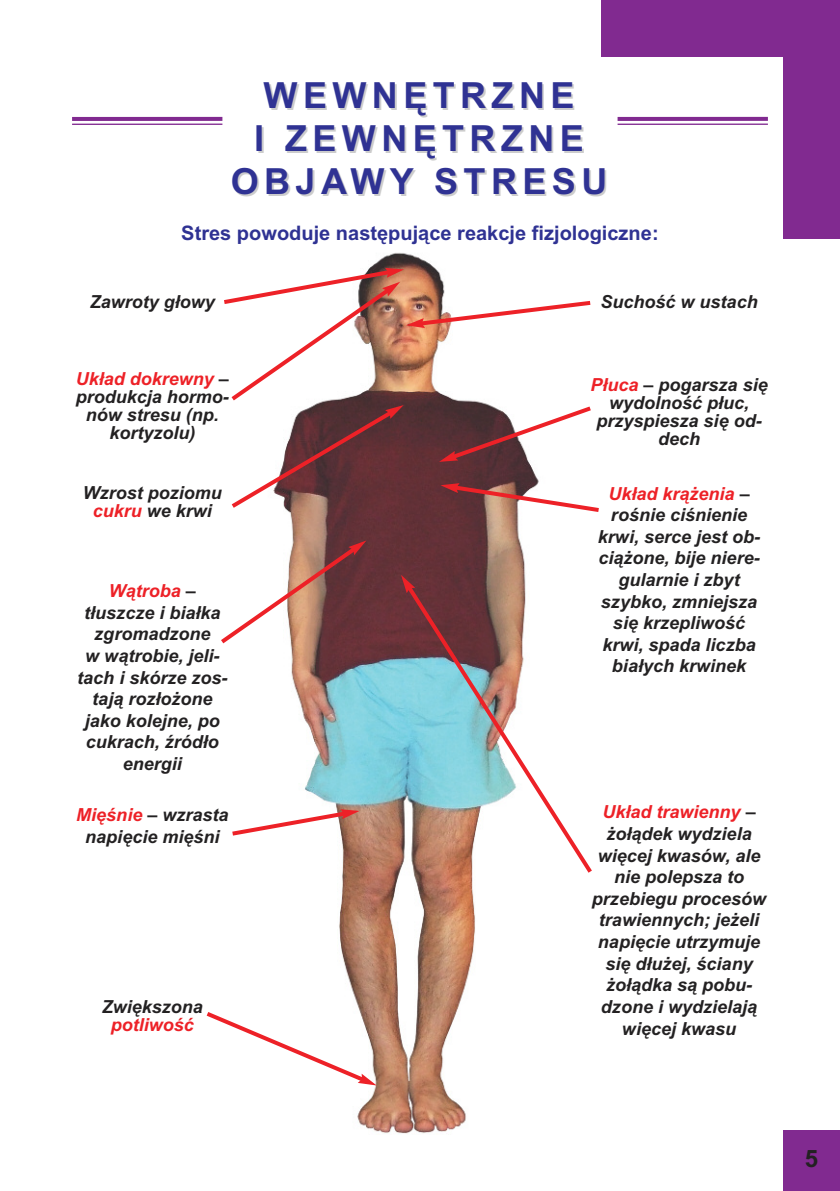
<style>
.page{position:relative;width:840px;height:1191px;background:#fff}
.page>*{position:absolute;margin:0;border:0;box-sizing:border-box;transform-origin:0 0}
.t1{font:700 36px/43.2px "Arial";letter-spacing:.15em;color:#2f3293;text-align:center}
.t2{font:700 24px "Arial";color:#232122}
.t3{font:700 20px "Arial";color:#2f3293}
.t4{font:italic 700 18px/21.6px "Arial";color:#232122;text-align:center}
.s1{color:#ed2127}
</style>
<div class="page">
<svg style="left:617px;top:117px;width:150px;height:4px"></svg>
<hr style="left:617px;top:124px;width:150px;height:1px;background:#812a90">
<img style="left:290px;top:252px;width:236px;height:882px">
<svg style="left:232px;top:809px;width:127px;height:29px"></svg>
<svg style="left:403px;top:582px;width:189px;height:295px"></svg>
<svg style="left:401px;top:575px;width:14px;height:18px"></svg>
<svg style="left:221px;top:540px;width:145px;height:107px"></svg>
<svg style="left:224px;top:267px;width:375px;height:247px"></svg>
<svg style="left:206px;top:1008px;width:170px;height:77px"></svg>
<svg style="left:72px;top:117px;width:150px;height:4px"></svg>
<hr style="left:72px;top:124px;width:150px;height:1px;background:#812a90">
<div style="left:601px;top:0;width:238px;height:57px;background:#812a90"></div>
<div style="left:782px;top:0;width:57px;height:238px;background:#812a90"></div>
<div style="left:782px;top:1130px;width:57px;height:61px;background:#812a90"></div>
<p class="t1" style="left:231px;top:74px;width:378px">WEWNĘTRZNE<br>I ZEWNĘTRZNE<br>OBJAWY STRESU</p>
<p class="t3" style="left:181px;top:221px;width:478px">Stres powoduje następujące reakcje fizjologiczne:</p>
<p class="t4" style="left:90px;top:291px;width:127px">Zawroty głowy</p>
<p class="t4" style="left:600px;top:291px;width:159px">Suchość w ustach</p>
<p class="t4" style="left:76px;top:369px;width:155px;line-height:18px"><span class="s1">Układ dokrewny</span> – produkcja hormo&shy;nów stresu (np. kortyzolu)</p>
<p class="t4" style="left:83px;top:483px;width:140px;line-height:18px">Wzrost poziomu <span class="s1">cukru</span> we krwi</p>
<p class="t4" style="left:77px;top:580px;width:152px"><span class="s1">Wątroba</span> – tłuszcze i białka zgromadzone<br>w wątrobie, jeli&shy;tach i skórze zos&shy;tają rozłożone jako kolejne, po cukrach, źródło energii</p>
<p class="t4" style="left:76px;top:804px;width:154px"><span class="s1">Mięśnie</span> – wzrasta napięcie mięśni</p>
<p class="t4" style="left:102px;top:997px;width:103px;line-height:18px">Zwiększona <span class="s1">potliwość</span></p>
<p class="t4" style="left:590px;top:376px;width:179px;line-height:18px"><span class="s1">Płuca</span> – pogarsza się wydolność płuc, przyspiesza się od&shy;dech</p>
<p class="t4" style="left:597px;top:482px;width:164px"><span class="s1">Układ krążenia</span> – rośnie ciśnienie krwi, serce jest ob&shy;ciążone, bije niere&shy;gularnie i zbyt szybko, zmniejsza się krzepliwość krwi, spada liczba białych krwinek</p>
<p class="t4" style="left:591px;top:801px;width:176px"><span class="s1">Układ trawienny</span> – żołądek wydziela więcej kwasów, ale nie polepsza to przebiegu procesów trawiennych; jeżeli napięcie utrzymuje się dłużej, ściany żołądka są pobu&shy;dzone i wydzielają więcej kwasu</p>
<p class="t2" style="left:804px;top:1144px;width:15px">5</p>
</div>
